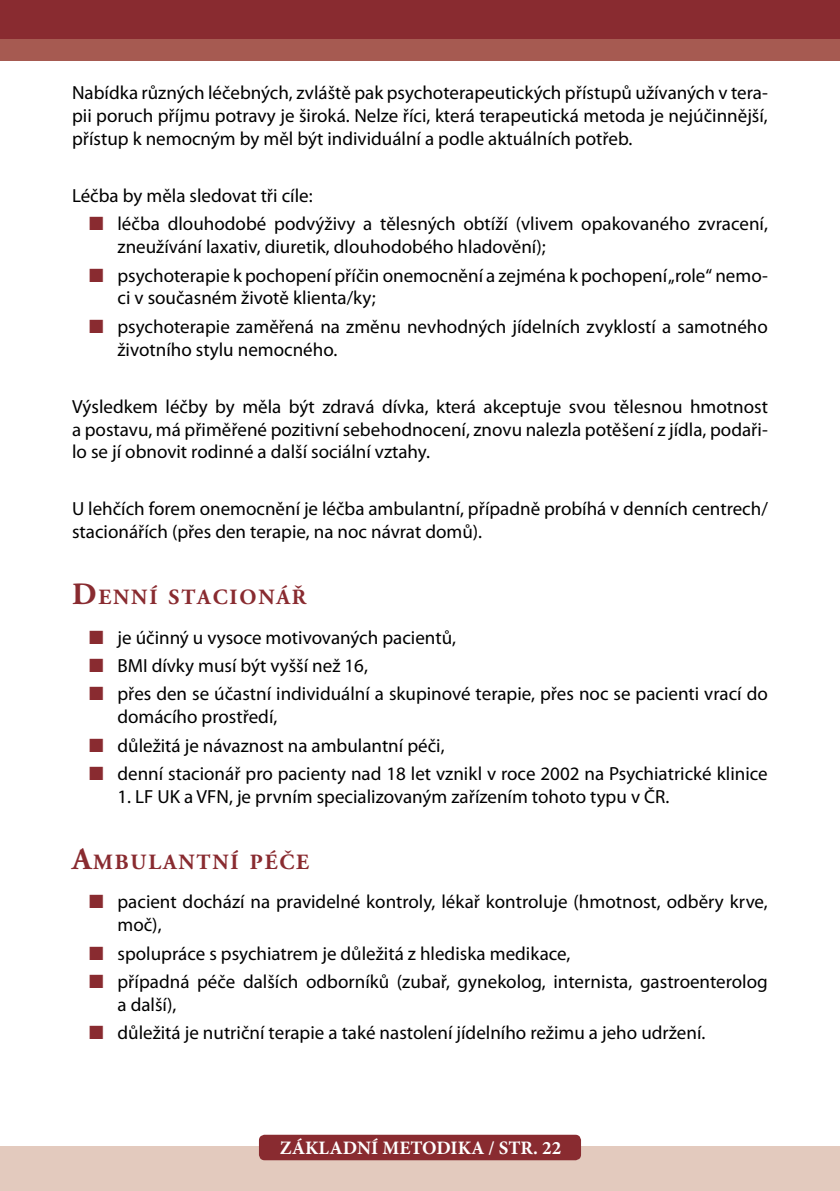
<style>
.page{position:relative;width:840px;height:1191px;background:#fff}
.page>*{position:absolute;margin:0;border:0;box-sizing:border-box;transform-origin:0 0}
.t1{font:700 21.8px "Adobe Garamond Pro";letter-spacing:.085em;color:#892b30}
.t2{font:19px/28.4px "Myriad Pro";color:#000}
.t3{font:700 19px "Minion Pro";color:#fff}
.s1{font-family:"Dixieland Normal";color:#892b30}
.s2{font-size:31px}
</style>
<div class="page">
<div style="left:0;top:0;width:839px;height:60px;background:#a65a51"></div>
<div style="left:0;top:1146px;width:839px;height:45px;background:#e3cabe"></div>
<div style="left:0;top:0;width:839px;height:39px;background:#892b30"></div>
<div style="left:259px;top:1134px;width:321px;height:26px;background:#892b30;border-radius:6px"></div>
<p class="t2" style="left:72px;top:81px;width:697px;line-height:22.8px;text-align:justify">Nabídka různých léčebných, zvláště pak psychoterapeutických přístupů užívaných v tera&shy;pii poruch příjmu potravy je široká. Nelze říci, která terapeutická metoda je nejúčinnější, přístup k nemocným by měl být individuální a podle aktuálních potřeb.</p>
<p class="t2" style="left:89px;top:181px;width:680px;text-indent:-17px">Léčba by měla sledovat tři cíle:<br><span class="s1">N</span> léčba dlouhodobé podvýživy a tělesných obtíží (vlivem opakovaného zvracení,</p>
<p class="t2" style="left:89px;top:232px;width:680px;text-indent:28px">zneužívání laxativ, diuretik, dlouhodobého hladovění);<br><span class="s1">N</span> psychoterapie k pochopení příčin onemocnění a zejména k pochopení„role“ nemo-</p>
<p class="t2" style="left:89px;top:283px;width:680px;text-indent:28px">ci v současném životě klienta/ky;<br><span class="s1">N</span> psychoterapie zaměřená na změnu nevhodných jídelních zvyklostí a samotného</p>
<p class="t2" style="left:117px;top:335px;width:221px">životního stylu nemocného.</p>
<p class="t2" style="left:72px;top:395px;width:697px;line-height:22.8px;text-align:justify">Výsledkem léčby by měla být zdravá dívka, která akceptuje svou tělesnou hmotnost a postavu, má přiměřené pozitivní sebehodnocení, znovu nalezla potěšení z jídla, podaři&shy;lo se jí obnovit rodinné a další sociální vztahy.</p>
<p class="t2" style="left:72px;top:497px;width:697px;line-height:22.8px">U lehčích forem onemocnění je léčba ambulantní, případně probíhá v denních centrech/ stacionářích (přes den terapie, na noc návrat domů).</p>
<p class="t1" style="left:72px;top:584px;width:236px"><span class="s2">D</span>ENNÍ STACIONÁŘ</p>
<p class="t2" style="left:89px;top:622px;width:679px"><span class="s1">N</span> je účinný u vysoce motivovaných pacientů,<br><span class="s1">N</span> BMI dívky musí být vyšší než 16,<br><span class="s1">N</span> přes den se účastní individuální a skupinové terapie, přes noc se pacienti vrací do</p>
<p class="t2" style="left:89px;top:702px;width:679px;text-indent:28px">domácího prostředí,<br><span class="s1">N</span> důležitá je návaznost na ambulantní péči,<br><span class="s1">N</span> denní stacionář pro pacienty nad 18 let vznikl v roce 2002 na Psychiatrické klinice</p>
<p class="t2" style="left:117px;top:782px;width:553px">1. LF UK a VFN, je prvním specializovaným zařízením tohoto typu v ČR.</p>
<p class="t1" style="left:72px;top:849px;width:238px"><span class="s2">A</span>MBULANTNÍ PÉČE</p>
<p class="t2" style="left:117px;top:890px;width:651px;line-height:22.8px;text-indent:-28px"><span class="s1">N</span> pacient dochází na pravidelné kontroly, lékař kontroluje (hmotnost, odběry krve, moč),</p>
<p class="t2" style="left:89px;top:938px;width:680px"><span class="s1">N</span> spolupráce s psychiatrem je důležitá z hlediska medikace,<br><span class="s1">N</span> případná péče dalších odborníků (zubař, gynekolog, internista, gastroenterolog</p>
<p class="t2" style="left:89px;top:990px;width:617px;text-indent:28px">a další),<br><span class="s1">N</span> důležitá je nutriční terapie a také nastolení jídelního režimu a jeho udržení.</p>
<p class="t3" style="left:280px;top:1134px;width:272px">ZÁKLADNÍ METODIKA / STR. 22</p>
</div>
